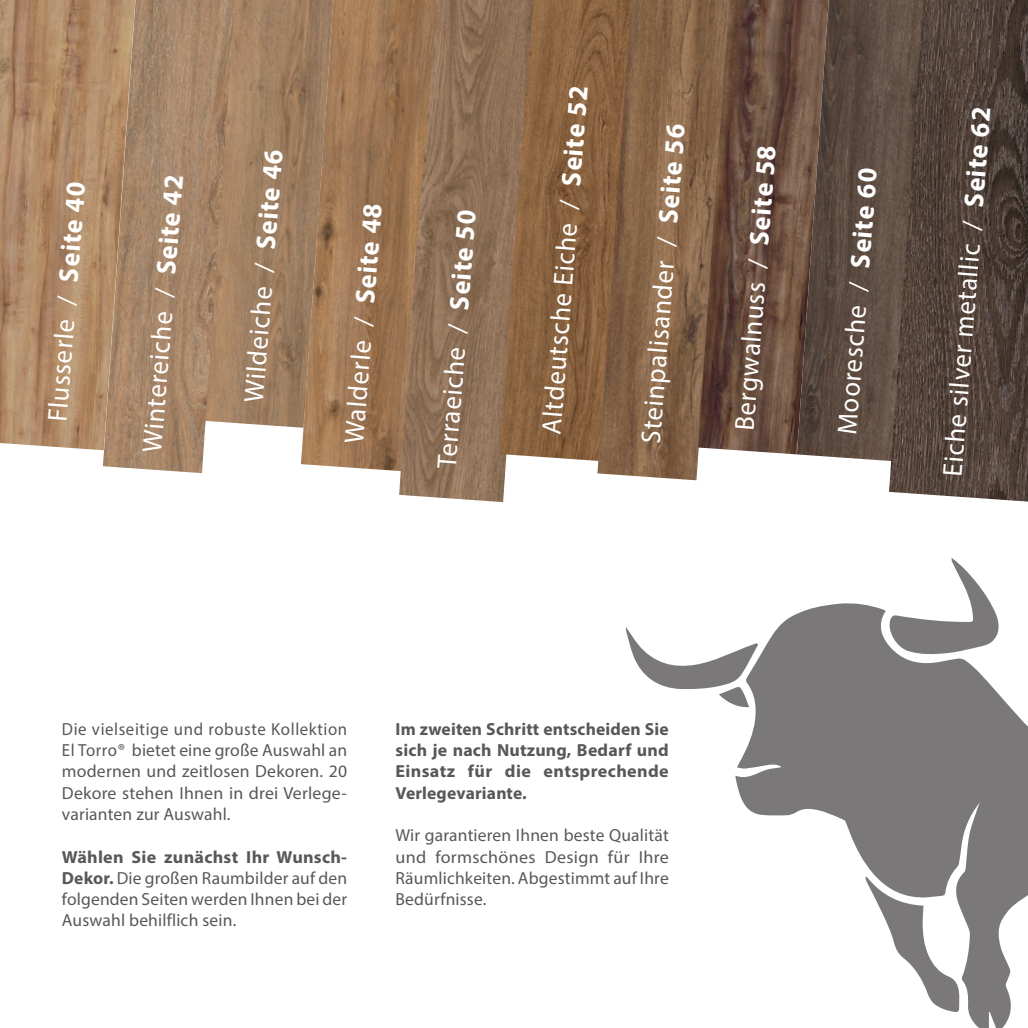
<style>
.page{position:relative;width:1028px;height:1028px;background:#fff}
.page>*{position:absolute;margin:0;border:0;box-sizing:border-box;transform-origin:0 0}
.t1{font:27.5px "Myriad Pro";color:#fff;scale:.96 1}
.t2{font:17.5px/21.2px "Myriad Pro";letter-spacing:.01em;color:#57585a;text-align:justify}
.t3{font:17.5px/21.2px "Myriad Pro";letter-spacing:.01em;color:#57585a;text-align:justify;scale:.96 1}
.t4{font:700 17.5px/21.2px "Myriad Pro";letter-spacing:.02em;color:#57585a;text-align:justify}
.s1{font-weight:700}
</style>
<div class="page">
<svg style="left:951px;top:558px;width:39px;height:44px"></svg>
<svg style="left:626px;top:627px;width:109px;height:78px"></svg>
<svg style="left:735px;top:602px;width:293px;height:426px;fill:#7b7879"></svg>
<img style="left:235px;top:0;width:66px;height:428px">
<img style="left:103px;top:0;width:132px;height:473px">
<img style="left:0;top:0;width:135px;height:450px">
<img style="left:301px;top:0;width:98px;height:471px">
<img style="left:597px;top:0;width:102px;height:480px">
<img style="left:698px;top:0;width:99px;height:454px">
<img style="left:797px;top:0;width:92px;height:461px">
<img style="left:399px;top:0;width:107px;height:502px">
<img style="left:500px;top:0;width:131px;height:461px">
<img style="left:889px;top:0;width:139px;height:501px">
<h1 class="t1" style="left:40px;top:420px;width:252px;rotate:-85deg">Flusserle / <span class="s1">Seite 40</span></h1>
<h1 class="t1" style="left:135px;top:450px;width:291px;rotate:-85deg">Wintereiche / <span class="s1">Seite 42</span></h1>
<h1 class="t1" style="left:236px;top:400px;width:265px;rotate:-85deg">Wildeiche / <span class="s1">Seite 46</span></h1>
<h1 class="t1" style="left:336px;top:442px;width:252px;rotate:-85deg">Walderle / <span class="s1">Seite 48</span></h1>
<h1 class="t1" style="left:429px;top:467px;width:271px;rotate:-85deg">Terraeiche / <span class="s1">Seite 50</span></h1>
<h1 class="t1" style="left:533px;top:432px;width:365px;rotate:-85deg">Altdeutsche Eiche / <span class="s1">Seite 52</span></h1>
<h1 class="t1" style="left:633px;top:441px;width:335px;rotate:-85deg">Steinpalisander / <span class="s1">Seite 56</span></h1>
<h1 class="t1" style="left:727px;top:428px;width:299px;rotate:-85deg">Bergwalnuss / <span class="s1">Seite 58</span></h1>
<h1 class="t1" style="left:829px;top:432px;width:279px;rotate:-85deg">Mooresche / <span class="s1">Seite 60</span></h1>
<h1 class="t1" style="left:934px;top:474px;width:387px;rotate:-85deg">Eiche silver metallic / <span class="s1">Seite 62</span></h1>
<p class="t3" style="left:62px;top:718px;width:299px">Die vielseitige und robuste Kollektion El Torro® bietet eine große Auswahl an modernen und zeitlosen Dekoren. 20<br>Dekore stehen Ihnen in drei Verlege&shy;varianten zur Auswahl.</p>
<p class="t2" style="left:62px;top:845px;width:287px"><span class="s1">Wählen Sie zunächst Ihr Wunsch-Dekor.</span> Die großen Raumbilder auf den folgenden Seiten werden Ihnen bei der Auswahl behilflich sein.</p>
<p class="t4" style="left:395px;top:718px;width:275px">Im zweiten Schritt entscheiden Sie sich je nach Nutzung, Bedarf und Einsatz für die entsprechende Verlegevariante.</p>
<p class="t2" style="left:395px;top:824px;width:275px">Wir garantieren Ihnen beste Qualität und formschönes Design für Ihre Räumlichkeiten. Abgestimmt auf Ihre Bedürfnisse.</p>
</div>
